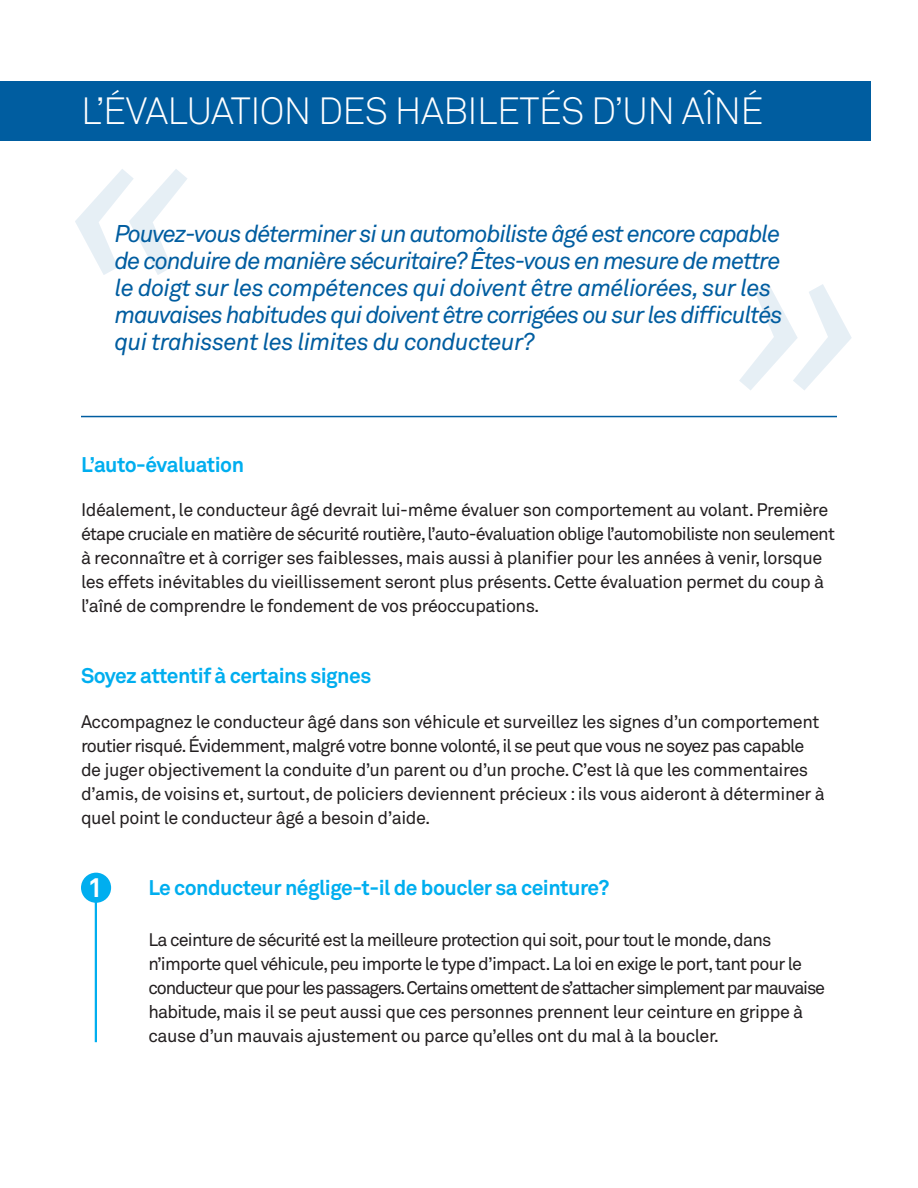
<style>
.page{position:relative;width:918px;height:1188px;background:#fff}
.page>*{position:absolute;margin:0;border:0;box-sizing:border-box;transform-origin:0 0}
.t1{font:italic 231px "Akkurat Std";color:#005da0}
.TITRE_SECTIOn{font:300 37.5px "Akkurat Std";letter-spacing:-.015em;color:#fff}
.t2{font:700 27px "Akkurat Std";color:#fff}
.TEXT_COURANT{font:italic 24px/27px "Akkurat Std";letter-spacing:-.045em;color:#005da0}
.TEXT_COURANT-2{font:700 21px "Akkurat Std";letter-spacing:-.025em;color:#00aeef}
.Points-de-forme_para{font:700 21px "Akkurat Std";letter-spacing:-.025em;color:#00aeef}
.TEXT_COURANT-3{font:18px/24px "Akkurat Std";letter-spacing:-.025em;color:#231f20}
.Points-de-forme_para-2{font:18px/24px "Akkurat Std";letter-spacing:-.045em;color:#231f20}
</style>
<div class="page">
<div style="left:0;top:81px;width:870px;height:59px;background:#005da0"></div>
<hr style="left:81px;top:416px;width:756px;height:1px;background:#005da0">
<div style="left:81px;top:873px;width:30px;height:30px;background:#00aeef;border-radius:50%"></div>
<hr style="left:95px;top:901px;width:2px;height:141px;background:#00aeef">
<p class="TITRE_SECTIOn" style="left:81px;top:89px;width:684px">L’ÉVALUATION DES HABILETÉS D’UN AÎNÉ</p>
<h1 class="t1" style="left:67px;top:75px;width:128px">«</h1>
<p class="TEXT_COURANT" style="left:115px;top:220px;width:670px">Pouvez-vous déterminer si un automobiliste âgé est encore capable de conduire de manière sécuritaire? Êtes-vous en mesure de mettre le doigt sur les compétences qui doivent être améliorées, sur les mauvaises habitudes qui doivent être corrigées ou sur les difficultés qui trahissent les limites du conducteur?</p>
<h1 class="t1" style="left:859px;top:484px;width:128px;rotate:-180deg">«</h1>
<p class="TEXT_COURANT-2" style="left:81px;top:452px;width:165px">L’auto-évaluation</p>
<p class="TEXT_COURANT-3" style="left:81px;top:498px;width:755px">Idéalement, le conducteur âgé devrait lui-même évaluer son comportement au volant. Première étape cruciale en matière de sécurité routière, l’auto-évaluation oblige l’automobiliste non seulement à reconnaître et à corriger ses faiblesses, mais aussi à planifier pour les années à venir, lorsque les effets inévitables du vieillissement seront plus présents. Cette évaluation permet du coup à l’aîné de comprendre le fondement de vos préoccupations.</p>
<p class="TEXT_COURANT-2" style="left:81px;top:663px;width:292px">Soyez attentif à certains signes</p>
<p class="TEXT_COURANT-3" style="left:81px;top:709px;width:745px">Accompagnez le conducteur âgé dans son véhicule et surveillez les signes d’un comportement routier risqué. Évidemment, malgré votre bonne volonté, il se peut que vous ne soyez pas capable de juger objectivement la conduite d’un parent ou d’un proche. C’est là que les commentaires d’amis, de voisins et, surtout, de policiers deviennent précieux : ils vous aideront à déterminer à quel point le conducteur âgé a besoin d’aide.</p>
<p class="t2" style="left:88px;top:871px;width:17px">1</p>
<p class="Points-de-forme_para" style="left:148px;top:875px;width:462px">Le conducteur néglige-t-il de boucler sa ceinture?</p>
<p class="Points-de-forme_para-2" style="left:148px;top:928px;width:678px">La ceinture de sécurité est la meilleure protection qui soit, pour tout le monde, dans n’importe quel véhicule, peu importe le type d’impact. La loi en exige le port, tant pour le conducteur que pour les passagers.Certains omettent de s’attacher simplement par mauvaise habitude, mais il se peut aussi que ces personnes prennent leur ceinture en grippe à cause d’un mauvais ajustement ou parce qu’elles ont du mal à la boucler.</p>
</div>
